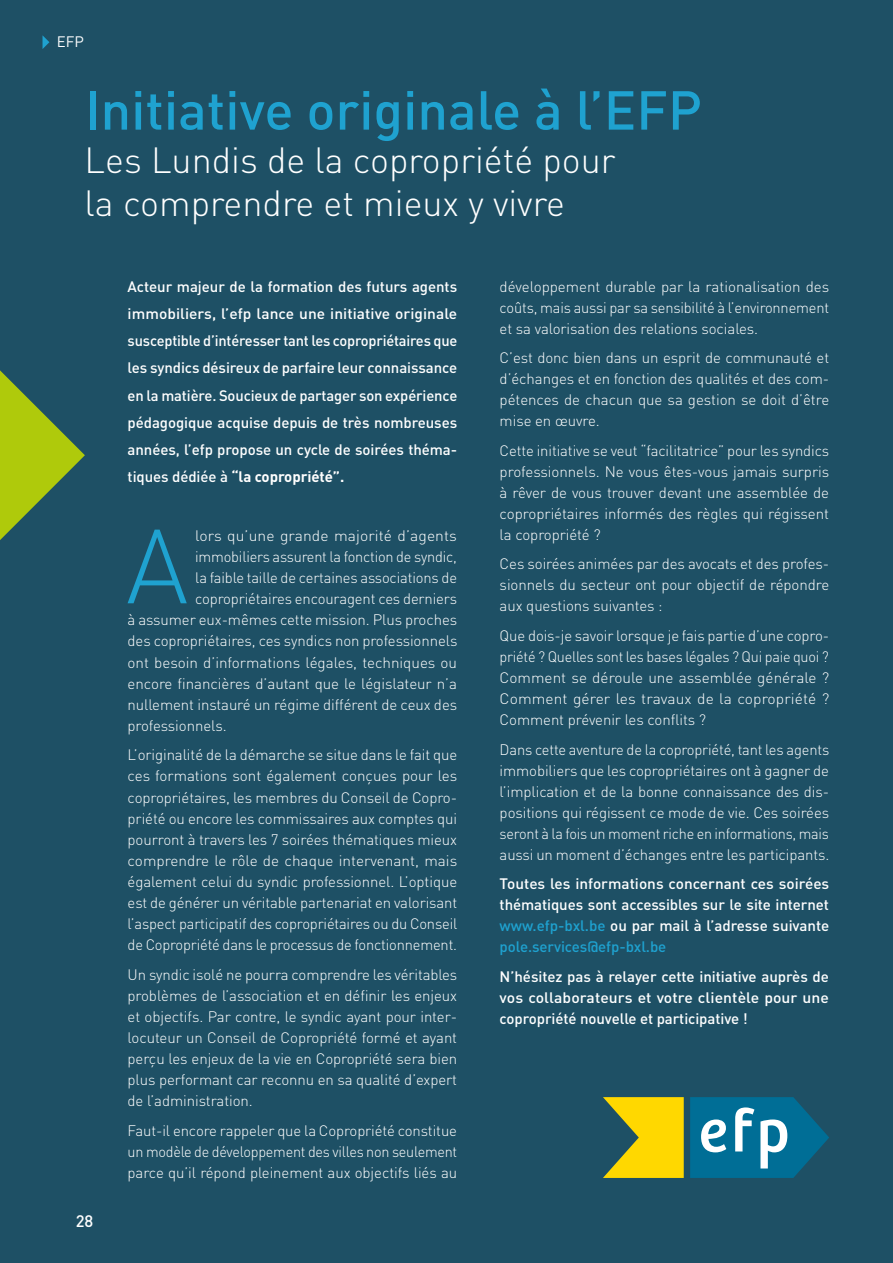
<style>
.page{position:relative;width:893px;height:1263px;background:#1e5065}
.page>*{position:absolute;margin:0;border:0;box-sizing:border-box;transform-origin:0 0}
.t1{font:500 54px "DIN";color:#1fa2d0}
.t2{font:300 36px/43.2px "DIN";color:#fff}
.t3{font:500 16.5px "DIN";color:#fff}
.t4{font:300 15px/21px "DIN";letter-spacing:-.005em;color:#fff;text-align:justify}
.t5{font:500 15px/27.2px "DIN";letter-spacing:-.005em;color:#fff;text-align:justify}
.t6{font:300 15px "DIN";letter-spacing:-.005em;color:#fff;scale:1.04 1}
.t7{font:15px "DIN";color:#fff}
.s1{font-weight:700}
.s2{color:#1fa2d0}
</style>
<div class="page">
<svg style="left:0;top:370px;width:85px;height:170px"></svg>
<svg style="left:43px;top:36px;width:6px;height:13px"></svg>
<svg style="left:128px;top:530px;width:59px;height:73px"></svg>
<svg style="left:603px;top:1097px;width:81px;height:81px"></svg>
<svg style="left:690px;top:1097px;width:139px;height:81px;background:#277e9e"></svg>
<p class="t7" style="left:57px;top:32px;width:29px">EFP</p>
<h1 class="t1" style="left:85px;top:76px;width:619px">Initiative originale à l’EFP</h1>
<h2 class="t2" style="left:85px;top:138px;width:532px">Les Lundis de la copropriété pour la comprendre et mieux y vivre</h2>
<p class="t3" style="left:76px;top:1211px;width:19px">28</p>
<p class="t5" style="left:128px;top:273px;width:331px">Acteur majeur de la formation des futurs agents immobiliers, l’efp lance une initiative originale susceptible d’intéresser tant les copropriétaires que les syndics désireux de parfaire leur connaissance en la matière. Soucieux de partager son expérience pédagogique acquise depuis de très nombreuses années, l’efp propose un cycle de soirées théma&shy;tiques dédiée à <span class="s1">“la copropriété”.</span></p>
<p class="t6" style="left:195px;top:526px;width:253px">lors qu’une grande majorité d’agents</p>
<p class="t4" style="left:195px;top:546px;width:263px">immobiliers assurent la fonction de syndic,</p>
<p class="t4" style="left:195px;top:567px;width:263px">la faible taille de certaines associations de</p>
<p class="t4" style="left:195px;top:588px;width:263px">copropriétaires encouragent ces derniers</p>
<p class="t4" style="left:128px;top:609px;width:331px">à assumer eux-mêmes cette mission. Plus proches</p>
<p class="t4" style="left:128px;top:630px;width:331px">des copropriétaires, ces syndics non professionnels</p>
<p class="t4" style="left:128px;top:651px;width:331px">ont besoin d’informations légales, techniques ou</p>
<p class="t4" style="left:128px;top:672px;width:331px">encore financières d’autant que le législateur n’a</p>
<p class="t4" style="left:128px;top:694px;width:331px">nullement instauré un régime différent de ceux des</p>
<p class="t4" style="left:128px;top:715px;width:101px">professionnels.</p>
<p class="t4" style="left:128px;top:744px;width:331px">L’originalité de la démarche se situe dans le fait que ces formations sont également conçues pour les copropriétaires, les membres du Conseil de Copro&shy;priété ou encore les commissaires aux comptes qui pourront à travers les 7 soirées thématiques mieux comprendre le rôle de chaque intervenant, mais également celui du syndic professionnel. L’optique est de générer un véritable partenariat en valorisant l’aspect participatif des copropriétaires ou du Conseil de Copropriété dans le processus de fonctionnement.</p>
<p class="t4" style="left:128px;top:963px;width:331px">Un syndic isolé ne pourra comprendre les véritables problèmes de l’association et en définir les enjeux et objectifs. Par contre, le syndic ayant pour inter&shy;locuteur un Conseil de Copropriété formé et ayant perçu les enjeux de la vie en Copropriété sera bien plus performant car reconnu en sa qualité d’expert de l’administration.</p>
<p class="t4" style="left:128px;top:1120px;width:331px">Faut-il encore rappeler que la Copropriété constitue un modèle de développement des villes non seulement parce qu’il répond pleinement aux objectifs liés au</p>
<p class="t4" style="left:500px;top:276px;width:331px">développement durable par la rationalisation des coûts, mais aussi par sa sensibilité à l’environnement et sa valorisation des relations sociales.</p>
<p class="t4" style="left:500px;top:347px;width:331px">C’est donc bien dans un esprit de communauté et d’échanges et en fonction des qualités et des com&shy;pétences de chacun que sa gestion se doit d’être mise en œuvre.</p>
<p class="t4" style="left:500px;top:440px;width:331px">Cette initiative se veut “facilitatrice” pour les syndics professionnels. Ne vous êtes-vous jamais surpris à rêver de vous trouver devant une assemblée de copropriétaires informés des règles qui régissent la copropriété ?</p>
<p class="t4" style="left:500px;top:553px;width:331px">Ces soirées animées par des avocats et des profes&shy;sionnels du secteur ont pour objectif de répondre aux questions suivantes :</p>
<p class="t4" style="left:500px;top:625px;width:331px">Que dois-je savoir lorsque je fais partie d’une copro&shy;priété ? Quelles sont les bases légales ? Qui paie quoi ?<br>Comment se déroule une assemblée générale ?<br>Comment gérer les travaux de la copropriété ?<br>Comment prévenir les conflits ?</p>
<p class="t4" style="left:500px;top:738px;width:331px">Dans cette aventure de la copropriété, tant les agents immobiliers que les copropriétaires ont à gagner de l’implication et de la bonne connaissance des dis&shy;positions qui régissent ce mode de vie. Ces soirées seront à la fois un moment riche en informations, mais aussi un moment d’échanges entre les participants.</p>
<p class="t5" style="left:500px;top:872px;width:331px;line-height:21px">Toutes les informations concernant ces soirées thématiques sont accessibles sur le site internet <span class="s2">www.efp-bxl.be</span> ou par mail à l’adresse suivante <span class="s2">pole.services@efp-bxl.be</span></p>
<p class="t5" style="left:500px;top:965px;width:331px;line-height:21px">N’hésitez pas à relayer cette initiative auprès de vos collaborateurs et votre clientèle pour une copropriété nouvelle et participative !</p>
</div>
